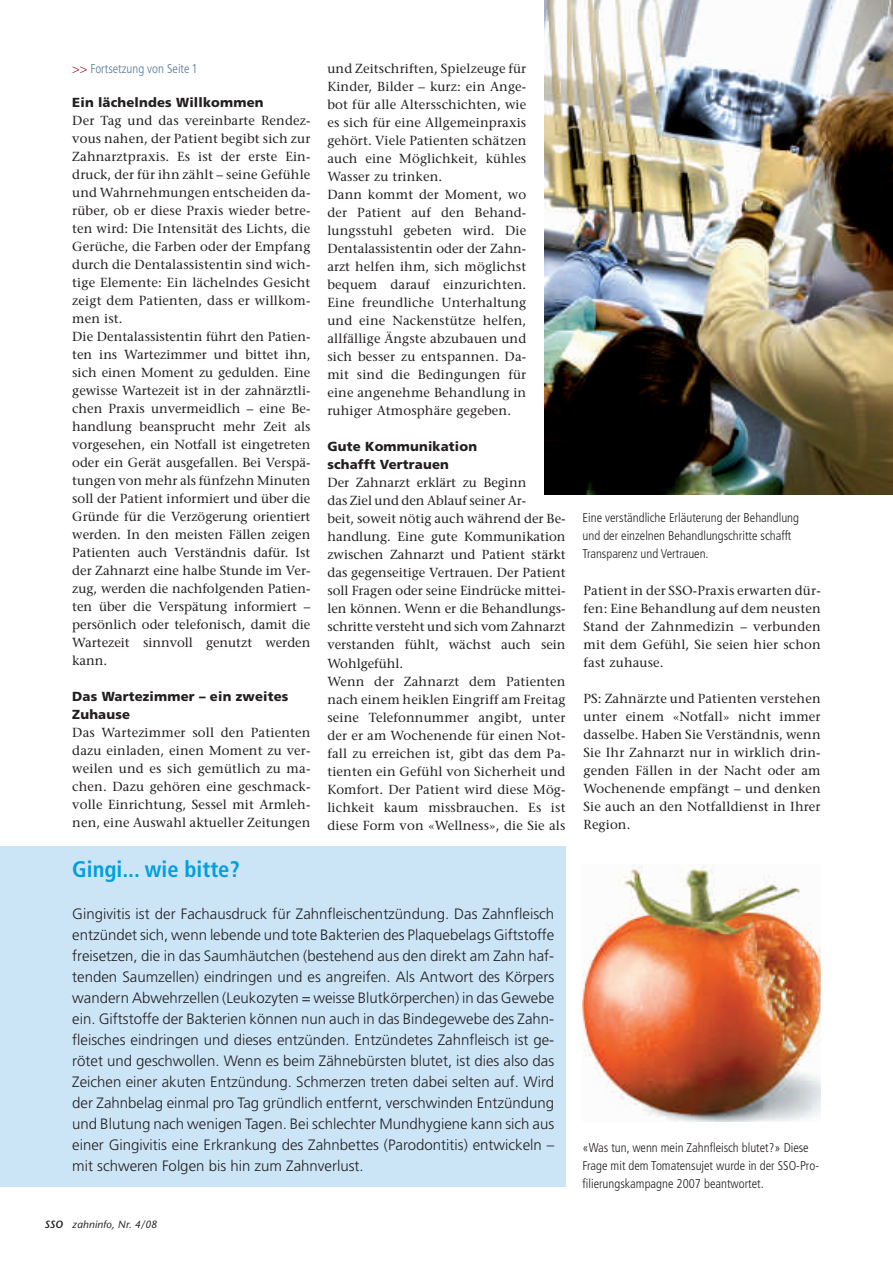
<style>
.page{position:relative;width:893px;height:1263px;background:#fff}
.page>*{position:absolute;margin:0;border:0;box-sizing:border-box;transform-origin:0 0}
.t1{font:700 condensed 22.5px "Frutiger LT";color:#009fdf}
.t2{font:300 15px/21px "Frutiger LT";color:#231f20;text-align:justify}
.t3{font:13.2px/18px "Stone Serif";letter-spacing:.01em;color:#231f20}
.t4{font:900 13.2px/18px "Frutiger LT";letter-spacing:.01em;color:#231f20}
.t5{font:300 condensed 12.75px/18px "Frutiger LT";color:#231f20}
.t6{font:300 condensed 12.75px "Frutiger LT";color:#5a7998}
.t7{font:italic 10.5px "Stone Sans";letter-spacing:.01em;color:#231f20}
.s1{color:#a70a12}
.s2{font-weight:600}
</style>
<div class="page">
<div style="left:0;top:846px;width:566px;height:340px;background:#cbe5f7"></div>
<img style="left:583px;top:864px;width:238px;height:258px">
<img style="left:544px;top:0;width:349px;height:495px">
<p class="t6" style="left:72px;top:64px;width:127px"><span class="s1">&gt;&gt;</span> Fortsetzung von Seite 1</p>
<p class="t4" style="left:72px;top:95px;width:193px">Ein lächelndes Willkommen</p>
<p class="t3" style="left:72px;top:113px;width:240px">Der Tag und das vereinbarte Rendez&shy;vous nahen, der Patient begibt sich zur Zahnarztpraxis. Es ist der erste Ein&shy;druck, der für ihn zählt – seine Gefühle und Wahrnehmungen entscheiden da&shy;rüber, ob er diese Praxis wieder betre&shy;ten wird: Die Intensität des Lichts, die Gerüche, die Farben oder der Empfang durch die Dentalassistentin sind wich&shy;tige Elemente: Ein lächelndes Gesicht zeigt dem Patienten, dass er willkom&shy;men ist.<br>Die Dentalassistentin führt den Patien&shy;ten ins Wartezimmer und bittet ihn, sich einen Moment zu gedulden. Eine gewisse Wartezeit ist in der zahnärztli&shy;chen Praxis unvermeidlich – eine Be&shy;handlung beansprucht mehr Zeit als vorgesehen, ein Notfall ist eingetreten oder ein Gerät ausgefallen. Bei Verspä&shy;tungen von mehr als fünfzehn Minuten soll der Patient informiert und über die Gründe für die Verzögerung orientiert werden. In den meisten Fällen zeigen Patienten auch Verständnis dafür. Ist der Zahnarzt eine halbe Stunde im Ver&shy;zug, werden die nachfolgenden Patien&shy;ten über die Verspätung informiert – persönlich oder telefonisch, damit die Wartezeit sinnvoll genutzt werden kann.</p>
<p class="t4" style="left:72px;top:689px;width:218px">Das Wartezimmer – ein zweites<br>Zuhause</p>
<p class="t3" style="left:72px;top:725px;width:240px;text-align:justify">Das Wartezimmer soll den Patienten dazu einladen, einen Moment zu ver&shy;weilen und es sich gemütlich zu ma&shy;chen. Dazu gehören eine geschmack&shy;volle Einrichtung, Sessel mit Armleh&shy;nen, eine Auswahl aktueller Zeitungen</p>
<p class="t3" style="left:327px;top:61px;width:200px">und Zeitschriften, Spielzeuge für<br>Kinder, Bilder – kurz: ein Ange&shy;bot für alle Altersschichten, wie es sich für eine Allgemeinpraxis gehört. Viele Patienten schätzen auch eine Möglichkeit, kühles<br>Wasser zu trinken.<br>Dann kommt der Moment, wo der Patient auf den Behand&shy;lungsstuhl gebeten wird. Die<br>Dentalassistentin oder der Zahn - arzt helfen ihm, sich möglichst bequem darauf einzurichten.<br>Eine freundliche Unterhaltung und eine Nackenstütze helfen, allfällige Ängste abzubauen und sich besser zu entspannen. Da&shy;mit sind die Bedingungen für eine angenehme Behandlung in ruhiger Atmosphäre gegeben.</p>
<p class="t4" style="left:327px;top:439px;width:151px">Gute Kommunikation schafft Vertrauen</p>
<p class="t3" style="left:327px;top:475px;width:240px">Der Zahnarzt erklärt zu Beginn<br>das Ziel und den Ablauf seiner Ar-<br>beit, soweit nötig auch während der Be&shy;handlung. Eine gute Kommunikation zwischen Zahnarzt und Patient stärkt das gegenseitige Vertrauen. Der Patient soll Fragen oder seine Eindrücke mittei&shy;len können. Wenn er die Behandlungs&shy;schritte versteht und sich vom Zahnarzt verstanden fühlt, wächst auch sein Wohlgefühl.<br>Wenn der Zahnarzt dem Patienten nach einem heiklen Eingriff am Freitag seine Telefonnummer angibt, unter der er am Wochenende für einen Not&shy;fall zu erreichen ist, gibt das dem Pa&shy;tienten ein Gefühl von Sicherheit und Komfort. Der Patient wird diese Mög&shy;lichkeit kaum missbrauchen. Es ist diese Form von «Wellness», die Sie als</p>
<h1 class="t1" style="left:72px;top:860px;width:169px">Gingi... wie bitte?</h1>
<p class="t2" style="left:72px;top:904px;width:483px">Gingivitis ist der Fachausdruck für Zahnfleischentzündung. Das Zahnfleisch entzündet sich, wenn lebende und tote Bakterien des Plaquebelags Giftstoffe freisetzen, die in das Saumhäutchen (bestehend aus den direkt am Zahn haf&shy;tenden Saumzellen) eindringen und es angreifen. Als Antwort des Körpers wandern Abwehrzellen (Leukozyten = weisse Blutkörperchen) in das Gewebe ein. Giftstoffe der Bakterien können nun auch in das Bindegewebe des Zahn&shy;fleisches eindringen und dieses entzünden. Entzündetes Zahnfleisch ist ge&shy;rötet und geschwollen. Wenn es beim Zähnebürsten blutet, ist dies also das Zeichen einer akuten Entzündung. Schmerzen treten dabei selten auf. Wird der Zahnbelag einmal pro Tag gründlich entfernt, verschwinden Entzündung und Blutung nach wenigen Tagen. Bei schlechter Mundhygiene kann sich aus einer Gingivitis eine Erkrankung des Zahnbettes (Parodontitis) entwickeln – mit schweren Folgen bis hin zum Zahnverlust.</p>
<p class="t7" style="left:45px;top:1220px;width:114px"><span class="s2">SSO</span> zahninfo, Nr. 4/08</p>
<p class="t5" style="left:583px;top:510px;width:218px">Eine verständliche Erläuterung der Behandlung und der einzelnen Behandlungschritte schafft<br>Transparenz und Vertrauen.</p>
<p class="t3" style="left:584px;top:583px;width:239px;text-align:justify">Patient in der SSO-Praxis erwarten dür - fen: Eine Behandlung auf dem neusten Stand der Zahnmedizin – verbunden mit dem Gefühl, Sie seien hier schon fast zuhause.</p>
<p class="t3" style="left:584px;top:691px;width:239px;text-align:justify">PS: Zahnärzte und Patienten verstehen unter einem «Notfall» nicht immer dasselbe. Haben Sie Verständnis, wenn Sie Ihr Zahnarzt nur in wirklich drin&shy;genden Fällen in der Nacht oder am Wochenende empfängt – und denken Sie auch an den Notfalldienst in Ihrer Region.</p>
<p class="t5" style="left:583px;top:1140px;width:238px">«Was tun, wenn mein Zahnfleisch blutet?» Diese<br>Frage mit dem Tomatensujet wurde in der SSO-Pro&shy;filierungskampagne 2007 beantwortet.</p>
</div>
